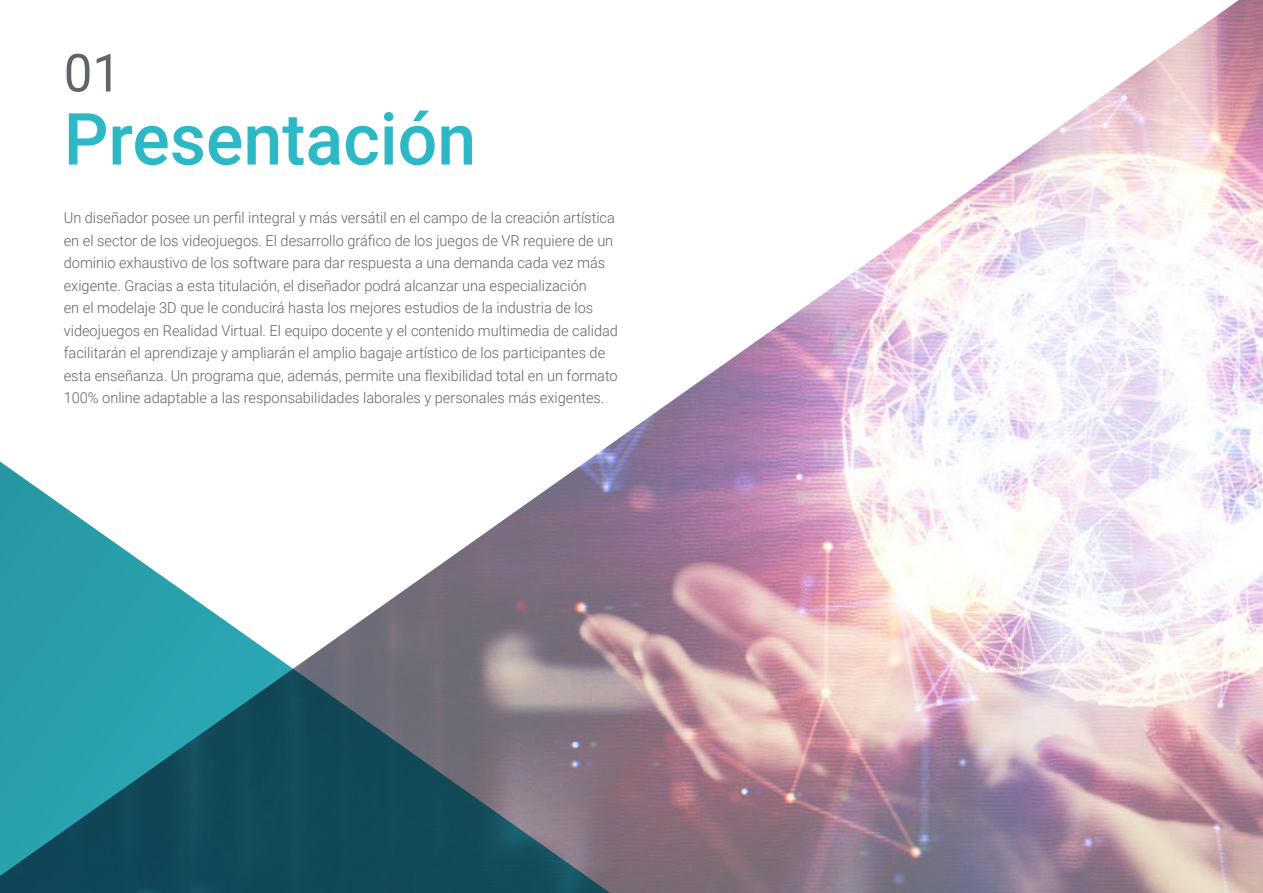
<style>
.page{position:relative;width:1263px;height:893px;background:#fff}
.page>*{position:absolute;margin:0;border:0;box-sizing:border-box;transform-origin:0 0}
.t1{font:500 72px "Roboto";color:#2db8c5}
.t2{font:52.5px "Roboto";color:#61646a}
.t3{font:300 15px/22.5px "Roboto";color:#61646a}
</style>
<div class="page">
<img style="left:608px;top:0;width:655px;height:893px">
<svg style="left:0;top:446px;width:640px;height:447px"></svg>
<h2 class="t2" style="left:64px;top:36px;width:59px">01</h2>
<h1 class="t1" style="left:64px;top:89px;width:414px">Presentación</h1>
<p class="t3" style="left:64px;top:206px;width:556px">Un diseñador posee un perfil integral y más versátil en el campo de la creación artística en el sector de los videojuegos. El desarrollo gráfico de los juegos de VR requiere de un dominio exhaustivo de los software para dar respuesta a una demanda cada vez más exigente. Gracias a esta titulación, el diseñador podrá alcanzar una especialización<br>en el modelaje 3D que le conducirá hasta los mejores estudios de la industria de los videojuegos en Realidad Virtual. El equipo docente y el contenido multimedia de calidad facilitarán el aprendizaje y ampliarán el amplio bagaje artístico de los participantes de esta enseñanza. Un programa que, además, permite una flexibilidad total en un formato 100% online adaptable a las responsabilidades laborales y personales más exigentes.</p>
</div>
